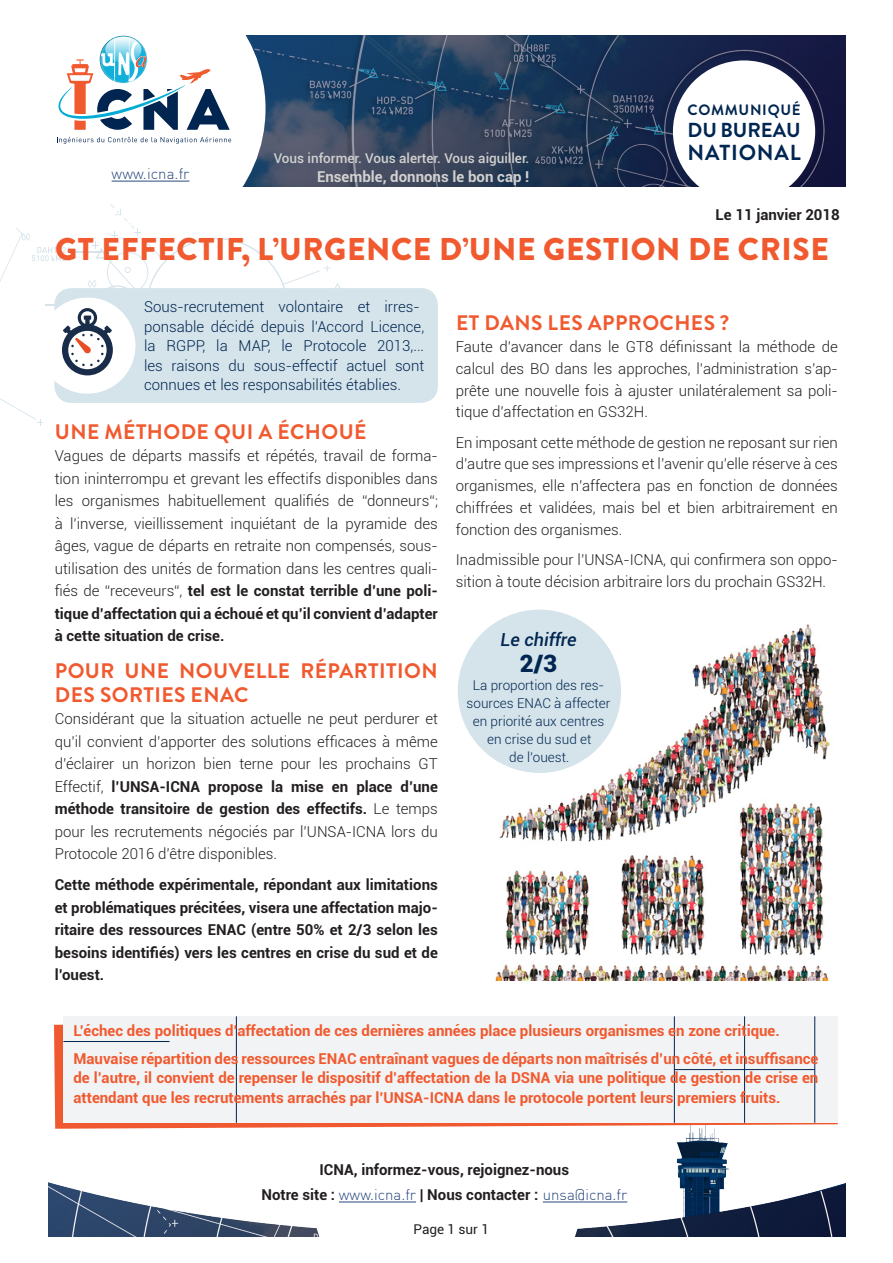
<style>
.page{position:relative;width:893px;height:1263px;background:#fff}
.page>*{position:absolute;margin:0;border:0;box-sizing:border-box;transform-origin:0 0}
.TITRE_COMMUNIQUE{font:900 31.5px "Brandon Grotesque";letter-spacing:.02em;color:#f1592f}
.ENCART_BULLE{font:900 24px "Roboto";color:#002651}
.t1{font:700 21.75px "Brandon Grotesque";letter-spacing:.035em;color:#002651}
.TITRE_PARAGRAPHE{font:700 21px/24px "Brandon Grotesque";letter-spacing:.02em;color:#f1592f}
.t2{font:700 20.25px "Brandon Grotesque";color:#002651}
.ENCART_BULLE-2{font:italic 500 18px "Roboto";color:#002651}
.t3{font:300 15px/22.5px "Roboto";color:#231f20;text-align:justify}
.CONCLUSION{font:700 15px/19.5px "Roboto";color:#f1592f;text-align:justify}
.t4{font:700 15px/22.5px "Roboto";color:#231f20;text-align:center}
.CHAPEAU{font:300 15px/19.5px "Roboto";color:#002651}
.t5{font:700 15px "Roboto";color:#d2d1cf}
.t6{font:300 15px "DIN";letter-spacing:.005em;color:#29497d}
.t7{font:700 15px "Brandon Grotesque";letter-spacing:.045em;color:#002651}
.ENCART_BULLE-3{font:300 13.5px/18px "Roboto";color:#002651;text-align:center}
.t8{font:500 13.5px "Roboto";color:#d2d1cf}
.t9{font:13.5px "Roboto";color:#231f20}
.s1{font-weight:700}
.s2{font-family:"DIN";font-weight:300;color:#29497d}
</style>
<div class="page">
<img style="left:49px;top:1129px;width:796px;height:107px">
<svg style="left:312px;top:1129px;width:270px;height:108px"></svg>
<hr style="left:339px;top:1202px;width:77px;height:1px;background:#29497d">
<hr style="left:543px;top:1202px;width:84px;height:1px;background:#29497d">
<img style="left:266px;top:36px;width:579px;height:151px">
<svg style="left:69px;top:35px;width:197px;height:152px"></svg>
<div style="left:673px;top:60px;width:142px;height:143px;background:#fff;border-radius:50%"></div>
<svg style="left:57px;top:137px;width:174px;height:7px"></svg>
<svg style="left:58px;top:36px;width:172px;height:94px"></svg>
<div style="left:105px;top:161px;width:91px;height:28px;background:#fff"></div>
<hr style="left:112px;top:181px;width:77px;height:1px;background:#29497d">
<svg style="left:54px;top:1024px;width:784px;height:105px;fill:#f05930"></svg>
<div style="left:63px;top:1016px;width:775px;height:107px;background:#f2f3f4"></div>
<hr style="left:63px;top:1041px;width:107px;height:1px;background:#002551">
<hr style="left:236px;top:1016px;width:1px;height:107px;background:#002551">
<hr style="left:674px;top:1016px;width:1px;height:107px;background:#002551">
<hr style="left:744px;top:1016px;width:1px;height:107px;background:#002551">
<hr style="left:814px;top:1016px;width:1px;height:107px;background:#002551">
<hr style="left:674px;top:1069px;width:141px;height:1px;background:#002551">
<div style="left:54px;top:288px;width:384px;height:115px;background:#d5e3ea;border-radius:17px"></div>
<svg style="left:0;top:204px;width:426px;height:222px"></svg>
<img style="left:486px;top:610px;width:344px;height:370px">
<div style="left:458px;top:610px;width:163px;height:163px;background:#d5e3ea;border-radius:50%"></div>
<p class="t7" style="left:687px;top:99px;width:115px">COMMUNIQUÉ</p>
<h3 class="t2" style="left:687px;top:116px;width:115px">DU BUREAU</h3>
<p class="t8" style="left:274px;top:148px;width:257px">Vous informer. Vous alerter. Vous aiguiller.</p>
<h3 class="t1" style="left:687px;top:137px;width:115px">NATIONAL</h3>
<p class="t6" style="left:112px;top:164px;width:79px">www.icna.fr</p>
<p class="t5" style="left:317px;top:166px;width:214px">Ensemble, donnons le bon cap !</p>
<p class="t4" style="left:715px;top:203px;width:126px">Le 11 janvier 2018</p>
<p class="TITRE_COMMUNIQUE" style="left:55px;top:227px;width:775px">GT EFFECTIF, L’URGENCE D’UNE GESTION DE CRISE</p>
<p class="CHAPEAU" style="left:144px;top:297px;width:282px">Sous-recrutement volontaire et irres&shy;ponsable décidé depuis l’Accord Licence, la RGPP, la MAP, le Protocole 2013,... les raisons du sous-effectif actuel sont connues et les responsabilités établies.</p>
<p class="TITRE_PARAGRAPHE" style="left:55px;top:420px;width:313px">UNE MÉTHODE QUI A ÉCHOUÉ</p>
<p class="t3" style="left:55px;top:444px;width:385px">Vagues de départs massifs et répétés, travail de forma&shy;tion ininterrompu et grevant les effectifs disponibles dans les organismes habituellement qualifiés de “donneurs“; à l’inverse, vieillissement inquiétant de la pyramide des âges, vague de départs en retraite non compensés, sous&shy;utilisation des unités de formation dans les centres quali&shy;fiés de “receveurs“, <span class="s1">tel est le constat terrible d’une poli&shy;tique d’affectation qui a échoué et qu’il convient d’adapter à cette situation de crise.</span></p>
<p class="TITRE_PARAGRAPHE" style="left:55px;top:659px;width:384px">POUR UNE NOUVELLE RÉPARTITION<br>DES SORTIES ENAC</p>
<p class="t3" style="left:55px;top:707px;width:385px">Considérant que la situation actuelle ne peut perdurer et qu’il convient d’apporter des solutions efficaces à même d’éclairer un horizon bien terne pour les prochains GT Effectif, <span class="s1">l’UNSA-ICNA propose la mise en place d’une méthode transitoire de gestion des effectifs.</span> Le temps pour les recrutements négociés par l’UNSA-ICNA lors du Protocole 2016 d’être disponibles.</p>
<p class="t4" style="left:55px;top:873px;width:385px;text-align:justify">Cette méthode expérimentale, répondant aux limitations et problématiques précitées, visera une affectation majo&shy;ritaire des ressources ENAC (entre 50% et 2/3 selon les besoins identifiés) vers les centres en crise du sud et de l’ouest.</p>
<p class="TITRE_PARAGRAPHE" style="left:456px;top:311px;width:275px">ET DANS LES APPROCHES ?</p>
<p class="t3" style="left:456px;top:335px;width:383px;line-height:21.8px">Faute d’avancer dans le GT8 définissant la méthode de calcul des BO dans les approches, l’administration s’ap&shy;prête une nouvelle fois à ajuster unilatéralement sa poli&shy;tique d’affectation en GS32H.</p>
<p class="t3" style="left:456px;top:431px;width:383px;line-height:21.8px">En imposant cette méthode de gestion ne reposant sur rien d’autre que ses impressions et l’avenir qu’elle réserve à ces organismes, elle n’affectera pas en fonction de données chiffrées et validées, mais bel et bien arbitrairement en fonction des organismes.</p>
<p class="t3" style="left:456px;top:548px;width:383px;line-height:21.8px">Inadmissible pour l’UNSA-ICNA, qui confirmera son oppo&shy;sition à toute décision arbitraire lors du prochain GS32H.</p>
<p class="ENCART_BULLE-2" style="left:501px;top:627px;width:77px">Le chiffre</p>
<p class="ENCART_BULLE" style="left:520px;top:647px;width:39px">2/3</p>
<p class="ENCART_BULLE-3" style="left:467px;top:676px;width:145px">La proportion des res&shy;sources ENAC à affecter en priorité aux centres en crise du sud et<br>de l’ouest.</p>
<p class="CONCLUSION" style="left:74px;top:1020px;width:708px">L’échec des politiques d’affectation de ces dernières années place plusieurs organismes en zone critique.</p>
<p class="CONCLUSION" style="left:74px;top:1048px;width:746px">Mauvaise répartition des ressources ENAC entraînant vagues de départs non maîtrisés d’un côté, et insuffisance de l’autre, il convient de repenser le dispositif d’affectation de la DSNA via une politique de gestion de crise en attendant que les recrutements arrachés par l’UNSA-ICNA dans le protocole portent leurs premiers fruits.</p>
<p class="t4" style="left:261px;top:1156px;width:367px;line-height:25px">ICNA, informez-vous, rejoignez-nous<br>Notre site : <span class="s2">www.icna.fr</span> | Nous contacter : <span class="s2">unsa@icna.fr</span></p>
<p class="t9" style="left:413px;top:1219px;width:77px">Page 1 sur 1</p>
</div>
